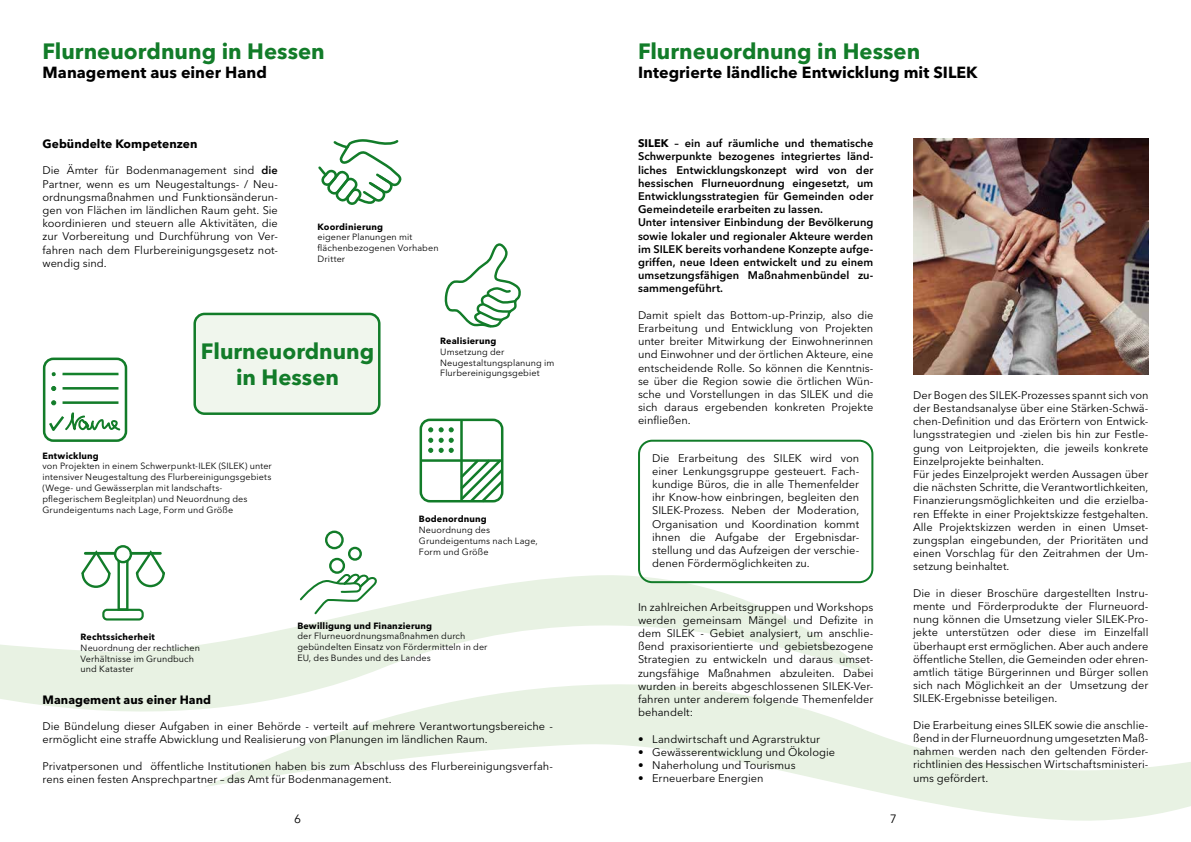
<style>
.page{position:relative;width:1191px;height:842px;background:#fff}
.page>*{position:absolute;margin:0;border:0;box-sizing:border-box;transform-origin:0 0}
.t1{font:700 22px/26.4px "Avenir Next LT Pro";color:#127c29;text-align:center}
.t2{font:700 16px "Avenir Next LT Pro";letter-spacing:.005em;color:#000}
.t3{font:700 12px "Avenir Next LT Pro";letter-spacing:.005em;color:#000}
.t4{font:12px "Avenir Next LT Pro";color:#000}
.t5{font:11px/13.2px "Avenir Next LT Pro";color:#000;text-align:justify}
.t6{font:600 11px/13.2px "Avenir Next LT Pro";letter-spacing:.005em;color:#000}
.t7{font:9px/10.8px "Avenir Next LT Pro";letter-spacing:.01em;color:#000}
.s1{font-weight:600}
.s2{font-weight:700}
</style>
<div class="page">
<svg style="left:205px;top:731px;width:986px;height:90px"></svg>
<svg style="left:0;top:567px;width:869px;height:204px"></svg>
<div style="left:638px;top:440px;width:235px;height:143px;border:2px solid #127c29;border-radius:13px"></div>
<img style="left:913px;top:139px;width:235px;height:235px">
<svg style="left:318px;top:139px;width:84px;height:66px"></svg>
<svg style="left:444px;top:243px;width:77px;height:85px"></svg>
<div style="left:419px;top:419px;width:84px;height:83px;border:3px solid #127c29;border-radius:9px"></div>
<hr style="left:460px;top:420px;width:3px;height:81px;background:#127c29">
<hr style="left:420px;top:459px;width:82px;height:3px;background:#127c29">
<svg style="left:428px;top:428px;width:5px;height:4px"></svg>
<svg style="left:439px;top:428px;width:4px;height:4px"></svg>
<svg style="left:449px;top:428px;width:4px;height:4px"></svg>
<svg style="left:449px;top:438px;width:4px;height:4px"></svg>
<svg style="left:439px;top:438px;width:4px;height:4px"></svg>
<svg style="left:428px;top:438px;width:5px;height:4px"></svg>
<svg style="left:428px;top:448px;width:5px;height:4px"></svg>
<svg style="left:439px;top:448px;width:4px;height:4px"></svg>
<svg style="left:449px;top:448px;width:55px;height:55px"></svg>
<div style="left:43px;top:358px;width:84px;height:84px;border:3px solid #127c29;border-radius:9px"></div>
<hr style="left:63px;top:373px;width:55px;height:2px;background:#14822c">
<svg style="left:51px;top:372px;width:5px;height:4px"></svg>
<hr style="left:63px;top:387px;width:55px;height:3px;background:#127c29">
<svg style="left:51px;top:386px;width:5px;height:5px"></svg>
<hr style="left:63px;top:401px;width:55px;height:3px;background:#127c29">
<svg style="left:51px;top:401px;width:5px;height:4px"></svg>
<svg style="left:49px;top:412px;width:72px;height:19px"></svg>
<div style="left:325px;top:531px;width:19px;height:18px;border:2px solid #127c29;border-radius:50%"></div>
<div style="left:348px;top:547px;width:14px;height:14px;border:2px solid #127c29;border-radius:50%"></div>
<div style="left:329px;top:558px;width:16px;height:16px;border:2px solid #127c29;border-radius:50%"></div>
<svg style="left:299px;top:569px;width:82px;height:46px"></svg>
<div style="left:114px;top:545px;width:18px;height:18px;border:2px solid #127c29;border-radius:50%"></div>
<div style="left:117px;top:560px;width:11px;height:51px;border:2px solid #127c29"></div>
<div style="left:102px;top:609px;width:42px;height:11px;border:2px solid #127c29;border-radius:4px"></div>
<hr style="left:131px;top:552px;width:29px;height:3px;background:#127c29">
<hr style="left:85px;top:552px;width:30px;height:3px;background:#127c29">
<svg style="left:81px;top:550px;width:32px;height:39px"></svg>
<svg style="left:134px;top:550px;width:32px;height:38px"></svg>
<div style="left:195px;top:314px;width:184px;height:100px;background:#f0f6ed;border-radius:10px"></div>
<div style="left:193px;top:313px;width:187px;height:102px;border:2px solid #127c29;border-radius:10px"></div>
<h1 class="t1" style="left:43px;top:38px;width:284px">Flurneuordnung in Hessen</h1>
<h1 class="t2" style="left:43px;top:63px;width:226px">Management aus einer Hand</h1>
<p class="t3" style="left:43px;top:136px;width:156px">Gebündelte Kompetenzen</p>
<p class="t5" style="left:43px;top:164px;width:237px">Die Ämter für Bodenmanagement sind <span class="s1">die </span>Partner, wenn es um Neugestaltungs- / Neu&shy;ordnungsmaßnahmen und Funktionsänderun&shy;gen von Flächen im ländlichen Raum geht. Sie koordinieren und steuern alle Aktivitäten, die zur Vorbereitung und Durchführung von Ver&shy;fahren nach dem Flurbereinigungsgesetz not&shy;wendig sind.</p>
<p class="t7" style="left:317px;top:221px;width:123px"><span class="s2">Koordinierung<br></span>eigener Planungen mit flächenbezogenen Vorhaben<br>Dritter</p>
<h1 class="t1" style="left:201px;top:338px;width:175px">Flurneuordnung in Hessen</h1>
<p class="t7" style="left:43px;top:450px;width:231px"><span class="s2">Entwicklung<br></span>von Projekten in einem Schwerpunkt-ILEK (SILEK) unter intensiver Neugestaltung des Flurbereinigungsgebiets (Wege- und Gewässerplan mit landschafts&shy;pflegerischem Begleitplan) und Neuordnung des Grundeigentums nach Lage, Form und Größe</p>
<p class="t7" style="left:440px;top:335px;width:116px"><span class="s2">Realisierung<br></span>Umsetzung der<br>Neugestaltungsplanung im<br>Flurbereinigungsgebiet</p>
<p class="t7" style="left:419px;top:514px;width:120px"><span class="s2">Bodenordnung<br></span>Neuordnung des<br>Grundeigentums nach Lage,<br>Form und Größe</p>
<p class="t7" style="left:81px;top:631px;width:121px"><span class="s2">Rechtssicherheit<br></span>Neuordnung der rechtlichen<br>Verhältnisse im Grundbuch und Kataster</p>
<p class="t7" style="left:297px;top:620px;width:192px"><span class="s2">Bewilligung und Finanzierung<br></span>der Flurneuordnungsmaßnahmen durch gebündelten Einsatz von Fördermitteln in der EU, des Bundes und des Landes</p>
<p class="t3" style="left:43px;top:692px;width:170px">Management aus einer Hand</p>
<p class="t5" style="left:43px;top:719px;width:512px">Die Bündelung dieser Aufgaben in einer Behörde - verteilt auf mehrere Verantwortungsbereiche - ermöglicht eine straffe Abwicklung und Realisierung von Planungen im ländlichen Raum.</p>
<p class="t5" style="left:43px;top:759px;width:512px">Privatpersonen und öffentliche Institutionen haben bis zum Abschluss des Flurbereinigungsverfah&shy;rens einen festen Ansprechpartner – das Amt für Bodenmanagement.</p>
<h1 class="t1" style="left:638px;top:38px;width:284px">Flurneuordnung in Hessen</h1>
<h1 class="t2" style="left:638px;top:63px;width:341px">Integrierte ländliche Entwicklung mit SILEK</h1>
<p class="t6" style="left:638px;top:137px;width:237px"><span class="s2">SILEK</span> – ein auf räumliche und thematische Schwerpunkte bezogenes integriertes länd&shy;liches Entwicklungskonzept wird von der hessischen Flurneuordnung eingesetzt, um Entwicklungsstrategien für Gemeinden oder Gemeindeteile erarbeiten zu lassen.<br>Unter intensiver Einbindung der Bevölkerung sowie lokaler und regionaler Akteure werden im SILEK bereits vorhandene Konzepte aufge&shy;griffen, neue Ideen entwickelt und zu einem umsetzungsfähigen Maßnahmenbündel zu&shy;sammengeführt.</p>
<p class="t5" style="left:638px;top:308px;width:237px">Damit spielt das Bottom-up-Prinzip, also die Erarbeitung und Entwicklung von Projekten unter breiter Mitwirkung der Einwohnerinnen und Einwohner und der örtlichen Akteure, eine entscheidende Rolle. So können die Kenntnis&shy;se über die Region sowie die örtlichen Wün&shy;sche und Vorstellungen in das SILEK und die sich daraus ergebenden konkreten Projekte einfließen.</p>
<p class="t5" style="left:652px;top:451px;width:208px">Die Erarbeitung des SILEK wird von einer Lenkungsgruppe gesteuert. Fach&shy;kundige Büros, die in alle Themenfelder ihr Know-how einbringen, begleiten den SILEK-Prozess. Neben der Moderation, Organisation und Koordination kommt ihnen die Aufgabe der Ergebnisdar&shy;stellung und das Aufzeigen der verschie&shy;denen Fördermöglichkeiten zu.</p>
<p class="t5" style="left:638px;top:600px;width:237px">In zahlreichen Arbeitsgruppen und Workshops werden gemeinsam Mängel und Defizite in dem SILEK - Gebiet analysiert, um anschlie&shy;ßend praxisorientierte und gebietsbezogene Strategien zu entwickeln und daraus umset&shy;zungsfähige Maßnahmen abzuleiten. Dabei wurden in bereits abgeschlossenen SILEK-Ver&shy;fahren unter anderem folgende Themenfelder behandelt:</p>
<p class="t5" style="left:638px;top:732px;width:183px">• Landwirtschaft und Agrarstruktur</p>
<p class="t5" style="left:638px;top:745px;width:198px">• Gewässerentwicklung und Ökologie</p>
<p class="t5" style="left:638px;top:759px;width:159px">• Naherholung und Tourismus</p>
<p class="t5" style="left:638px;top:772px;width:127px">• Erneuerbare Energien</p>
<p class="t5" style="left:913px;top:388px;width:237px;text-align:left">Der Bogen des SILEK-Prozesses spannt sich von der Bestandsanalyse über eine Stärken-Schwä&shy;chen-Definition und das Erörtern von Entwick&shy;lungsstrategien und -zielen bis hin zur Festle&shy;gung von Leitprojekten, die jeweils konkrete Einzelprojekte beinhalten.<br>Für jedes Einzelprojekt werden Aussagen über die nächsten Schritte, die Verantwortlichkeiten, Finanzierungsmöglichkeiten und die erzielba&shy;ren Effekte in einer Projektskizze festgehalten.<br>Alle Projektskizzen werden in einen Umset&shy;zungsplan eingebunden, der Prioritäten und einen Vorschlag für den Zeitrahmen der Um&shy;setzung beinhaltet.</p>
<p class="t5" style="left:913px;top:586px;width:237px">Die in dieser Broschüre dargestellten Instru&shy;mente und Förderprodukte der Flurneuord&shy;nung können die Umsetzung vieler SILEK-Pro&shy;jekte unterstützen oder diese im Einzelfall überhaupt erst ermöglichen. Aber auch andere öffentliche Stellen, die Gemeinden oder ehren&shy;amtlich tätige Bürgerinnen und Bürger sollen sich nach Möglichkeit an der Umsetzung der SILEK-Ergebnisse beteiligen.</p>
<p class="t5" style="left:913px;top:718px;width:237px">Die Erarbeitung eines SILEK sowie die anschlie&shy;ßend in der Flurneuordnung umgesetzten Maß&shy;nahmen werden nach den geltenden Förder&shy;richtlinien des Hessischen Wirtschaftsministeri&shy;ums gefördert.</p>
<p class="t4" style="left:294px;top:811px;width:8px">6</p>
<p class="t4" style="left:889px;top:811px;width:8px">7</p>
</div>
